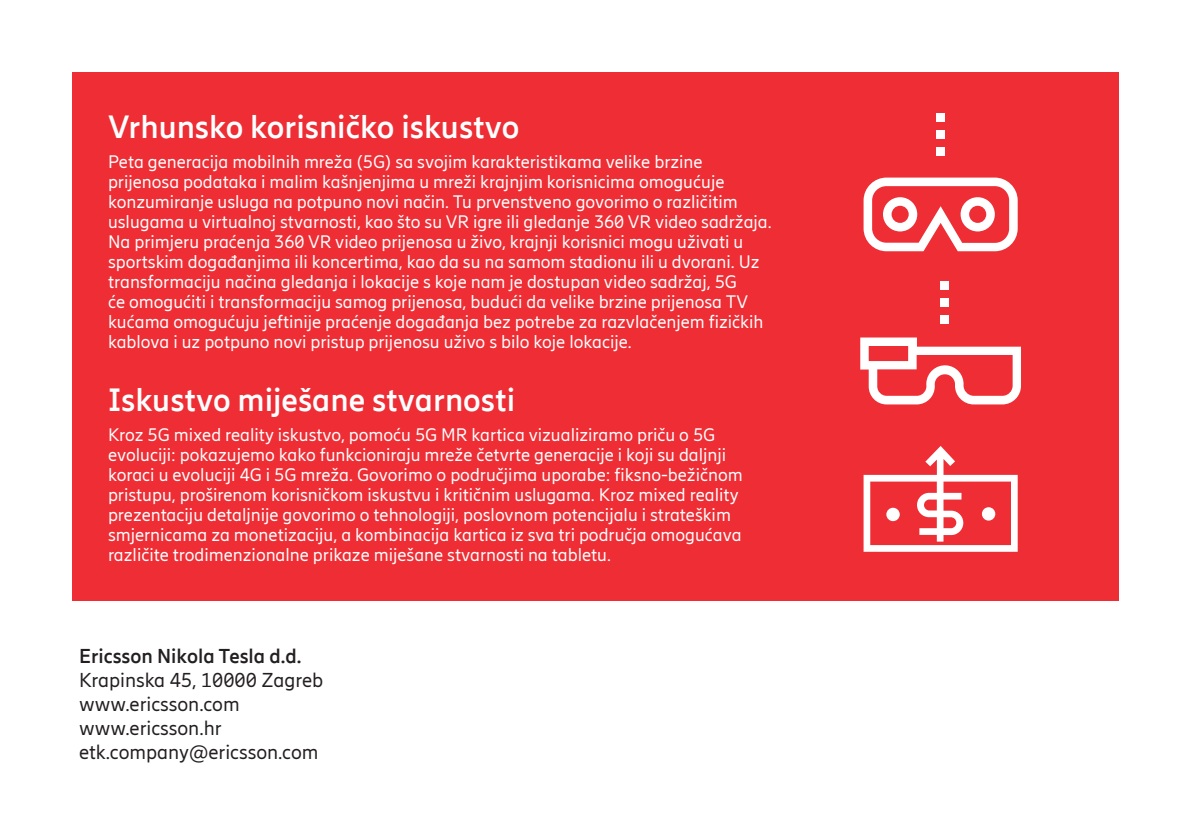
<style>
.page{position:relative;width:1191px;height:840px;background:#fff}
.page>*{position:absolute;margin:0;border:0;box-sizing:border-box;transform-origin:0 0}
.t1{font:700 32px "Ericsson Hilda";color:#fff}
.t2{font:20px "Ericsson Hilda";color:#231f20}
.t3{font:700 20px "Ericsson Hilda";color:#231f20}
.t4{font:18px/20px "Ericsson Hilda";color:#fff}
</style>
<div class="page">
<div style="left:72px;top:72px;width:1047px;height:528px;background:#ee2d34"></div>
<svg style="left:863px;top:177px;width:154px;height:74px"></svg>
<div style="left:936px;top:113px;width:9px;height:9px;background:#fff"></div>
<div style="left:936px;top:147px;width:9px;height:9px;background:#fff"></div>
<div style="left:936px;top:130px;width:9px;height:9px;background:#fff"></div>
<svg style="left:860px;top:337px;width:161px;height:67px"></svg>
<div style="left:940px;top:281px;width:9px;height:8px;background:#fff"></div>
<div style="left:940px;top:314px;width:9px;height:9px;background:#fff"></div>
<div style="left:940px;top:298px;width:9px;height:8px;background:#fff"></div>
<svg style="left:863px;top:446px;width:154px;height:105px"></svg>
<div style="left:886px;top:507px;width:13px;height:14px;background:#fff;border-radius:50%"></div>
<div style="left:982px;top:507px;width:13px;height:13px;background:#fff;border-radius:50%"></div>
<p class="t1" style="left:108px;top:108px;width:413px">Vrhunsko korisničko iskustvo</p>
<p class="t4" style="left:108px;top:152px;width:665px">Peta generacija mobilnih mreža (5G) sa svojim karakteristikama velike brzine prijenosa podataka i malim kašnjenjima u mreži krajnjim korisnicima omogućuje konzumiranje usluga na potpuno novi način. Tu prvenstveno govorimo o različitim uslugama u virtualnoj stvarnosti, kao što su VR igre ili gledanje 360 VR video sadržaja.<br>Na primjeru praćenja 360 VR video prijenosa u živo, krajnji korisnici mogu uživati u sportskim događanjima ili koncertima, kao da su na samom stadionu ili u dvorani. Uz transformaciju načina gledanja i lokacije s koje nam je dostupan video sadržaj, 5G<br>će omogućiti i transformaciju samog prijenosa, budući da velike brzine prijenosa TV kućama omogućuju jeftinije praćenje događanja bez potrebe za razvlačenjem fizičkih kablova i uz potpuno novi pristup prijenosu uživo s bilo koje lokacije.</p>
<p class="t1" style="left:108px;top:380px;width:409px">Iskustvo miješane stvarnosti</p>
<p class="t4" style="left:108px;top:424px;width:636px">Kroz 5G mixed reality iskustvo, pomoću 5G MR kartica vizualiziramo priču o 5G evoluciji: pokazujemo kako funkcioniraju mreže četvrte generacije i koji su daljnji koraci u evoluciji 4G i 5G mreža. Govorimo o područjima uporabe: fiksno-bežičnom pristupu, proširenom korisničkom iskustvu i kritičnim uslugama. Kroz mixed reality prezentaciju detaljnije govorimo o tehnologiji, poslovnom potencijalu i strateškim smjernicama za monetizaciju, a kombinacija kartica iz sva tri područja omogućava različite trodimenzionalne prikaze miješane stvarnosti na tabletu.</p>
<p class="t3" style="left:79px;top:644px;width:224px">Ericsson Nikola Tesla d.d.</p>
<p class="t2" style="left:79px;top:668px;width:246px">Krapinska 45, 10000 Zagreb</p>
<p class="t2" style="left:79px;top:692px;width:162px">www.ericsson.com</p>
<p class="t2" style="left:79px;top:716px;width:144px">www.ericsson.hr</p>
<p class="t2" style="left:79px;top:740px;width:241px">etk.company@ericsson.com</p>
</div>
